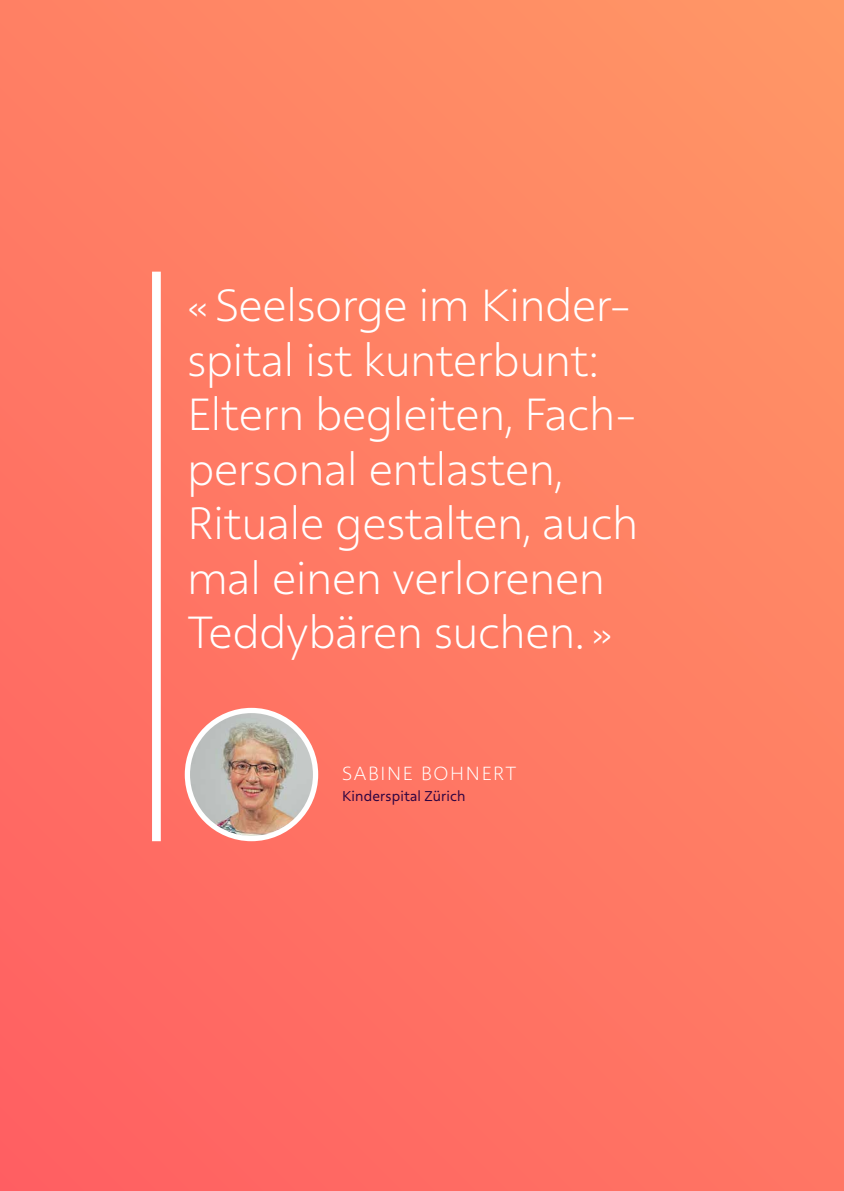
<style>
.page{position:relative;width:844px;height:1191px;background:#fff}
.page>*{position:absolute;margin:0;border:0;box-sizing:border-box;transform-origin:0 0}
.t1{font:300 49.88px/54.6px "Rosales";color:#fff}
.t2{font:300 21px "Rosales";letter-spacing:.08em;color:#fff}
.t3{font:15.75px "Rosales";letter-spacing:.01em;color:#2f0441}
</style>
<div class="page">
<div style="left:0;top:0;width:843px;height:1191px;background:linear-gradient(to bottom,#ff8c65,#ff6a63)"></div>
<img style="left:187px;top:710px;width:127px;height:128px">
<div style="left:185px;top:708px;width:133px;height:133px;border:5px solid #fff;border-radius:50%"></div>
<div style="left:152px;top:272px;width:9px;height:569px;background:#fff"></div>
<p class="t1" style="left:187px;top:283px;width:452px">« Seelsorge im Kinder&shy;spital ist kunterbunt:<br>Eltern begleiten, Fach&shy;personal entlasten,<br>Rituale gestalten, auch mal einen verlorenen<br>Teddybären suchen. »</p>
<p class="t2" style="left:342px;top:762px;width:176px">SABINE BOHNERT</p>
<p class="t3" style="left:342px;top:787px;width:125px">Kinderspital Zürich</p>
</div>
